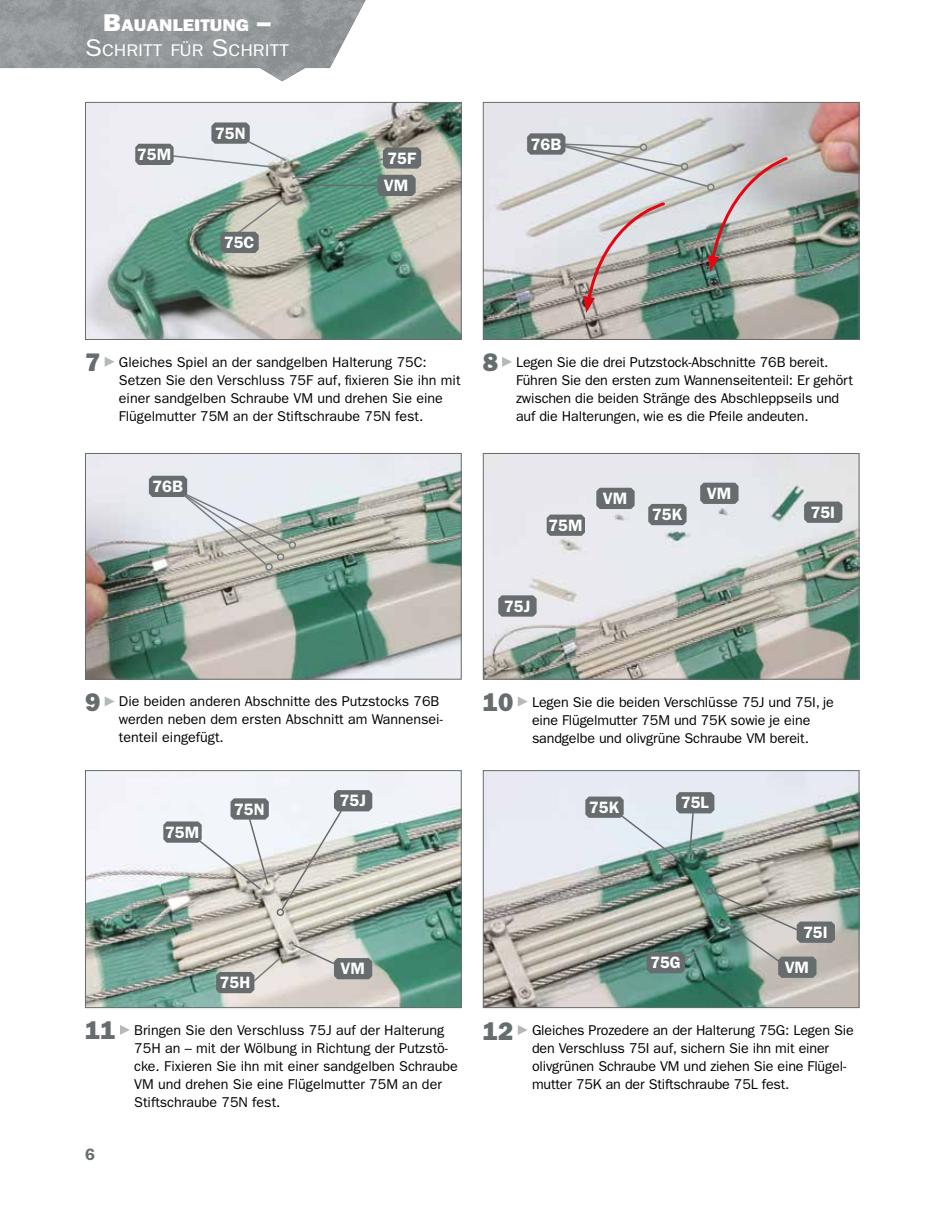
<style>
.page{position:relative;width:936px;height:1212px;background:#fff}
.page>*{position:absolute;margin:0;border:0;box-sizing:border-box;transform-origin:0 0}
.t1{font:16.95px "ITC Franklin Gothic Std";color:#fff;scale:1.12 1}
.t2{font:16.95px "ITC Franklin Gothic Std Hvy";color:#fff;scale:1.12 1}
.t3{font:600 16.5px/27.5px "ITC Franklin Gothic Std";color:#fff}
.t4{font:600 16.5px "ITC Franklin Gothic Std";color:#676c6e}
.t5{font:14.25px/18px "ITC Franklin Gothic Std";color:#000}
.s1{font-size:24.3px}
.s2{font-family:"ITC Franklin Gothic Std Hvy";font-size:25.5px;color:#676c6e}
</style>
<div class="page">
<img style="left:0;top:0;width:366px;height:81px">
<img style="left:87px;top:104px;width:372px;height:234px">
<div style="left:85px;top:102px;width:376px;height:238px;border:1px solid #676c6e"></div>
<img style="left:485px;top:104px;width:372px;height:234px">
<div style="left:483px;top:102px;width:376px;height:238px;border:1px solid #676c6e"></div>
<svg style="left:105px;top:357px;width:10px;height:10px"></svg>
<svg style="left:502px;top:357px;width:10px;height:10px"></svg>
<img style="left:87px;top:455px;width:372px;height:222px">
<div style="left:85px;top:453px;width:376px;height:226px;border:1px solid #676c6e"></div>
<img style="left:485px;top:455px;width:372px;height:222px">
<div style="left:483px;top:453px;width:376px;height:226px;border:1px solid #676c6e"></div>
<svg style="left:105px;top:696px;width:10px;height:10px"></svg>
<svg style="left:517px;top:697px;width:10px;height:9px"></svg>
<img style="left:87px;top:772px;width:372px;height:234px">
<div style="left:85px;top:770px;width:376px;height:238px;border:1px solid #676c6e"></div>
<img style="left:485px;top:772px;width:372px;height:234px">
<div style="left:483px;top:770px;width:376px;height:238px;border:1px solid #676c6e"></div>
<svg style="left:120px;top:1025px;width:10px;height:10px"></svg>
<svg style="left:517px;top:1025px;width:10px;height:10px"></svg>
<svg style="left:135px;top:122px;width:286px;height:131px;background:#9bafa7"></svg>
<svg style="left:149px;top:476px;width:149px;height:96px;background:#c9cbca"></svg>
<svg style="left:498px;top:595px;width:38px;height:22px"></svg>
<svg style="left:804px;top:501px;width:38px;height:22px"></svg>
<svg style="left:546px;top:514px;width:39px;height:22px"></svg>
<svg style="left:648px;top:504px;width:38px;height:21px"></svg>
<svg style="left:596px;top:488px;width:38px;height:21px"></svg>
<svg style="left:700px;top:483px;width:38px;height:21px"></svg>
<svg style="left:280px;top:790px;width:92px;height:122px"></svg>
<div style="left:276px;top:908px;width:8px;height:8px;border:2px solid #676c6e;border-radius:50%"></div>
<div style="left:705px;top:887px;width:8px;height:8px;border:2px solid #676c6e;border-radius:50%"></div>
<svg style="left:216px;top:953px;width:69px;height:40px;background:#b0afaa"></svg>
<svg style="left:291px;top:943px;width:81px;height:36px;background:#b9b9b6"></svg>
<svg style="left:646px;top:890px;width:188px;height:88px;background:#8d9b92"></svg>
<svg style="left:163px;top:798px;width:107px;height:93px"></svg>
<svg style="left:585px;top:792px;width:129px;height:71px;background:#b7c4c7"></svg>
<svg style="left:527px;top:133px;width:262px;height:180px;background:#babbb8"></svg>
<p class="t2" style="left:103px;top:15px;width:151px"><span class="s1">B</span>AUANLEITUNG <span class="s1">–</span></p>
<p class="t1" style="left:85px;top:41px;width:183px"><span class="s1">S</span>CHRITT FÜR <span class="s1">S</span>CHRITT</p>
<p class="t3" style="left:137px;top:141px;width:36px">75M</p>
<p class="t3" style="left:215px;top:119px;width:32px">75N</p>
<p class="t3" style="left:224px;top:229px;width:32px">75C</p>
<p class="t3" style="left:384px;top:144px;width:34px">75F<br>VM</p>
<p class="t3" style="left:530px;top:130px;width:32px">76B</p>
<p class="t5" style="left:119px;top:353px;width:343px;text-indent:-34px"><span class="s2">7</span> Gleiches Spiel an der sandgelben Halterung 75C:<br>Setzen Sie den Verschluss 75F auf, fixieren Sie ihn mit einer sandgelben Schraube VM und drehen Sie eine Flügelmutter 75M an der Stiftschraube 75N fest.</p>
<p class="t5" style="left:516px;top:353px;width:338px;text-indent:-33px"><span class="s2">8</span> Legen Sie die drei Putzstock-Abschnitte 76B bereit.<br>Führen Sie den ersten zum Wannenseitenteil: Er gehört zwischen die beiden Stränge des Abschleppseils und auf die Halterungen, wie es die Pfeile andeuten.</p>
<p class="t3" style="left:152px;top:473px;width:32px">76B</p>
<p class="t3" style="left:548px;top:511px;width:36px">75M</p>
<p class="t3" style="left:603px;top:485px;width:26px">VM</p>
<p class="t3" style="left:706px;top:480px;width:26px">VM</p>
<p class="t3" style="left:651px;top:501px;width:32px">75K</p>
<p class="t3" style="left:504px;top:592px;width:28px">75J</p>
<p class="t3" style="left:810px;top:498px;width:26px">75I</p>
<p class="t5" style="left:119px;top:693px;width:325px;text-indent:-34px"><span class="s2">9</span> Die beiden anderen Abschnitte des Putzstocks 76B werden neben dem ersten Abschnitt am Wannensei&shy;tenteil eingefügt.</p>
<p class="t5" style="left:532px;top:693px;width:303px;text-indent:-49px"><span class="s2">10</span> Legen Sie die beiden Verschlüsse 75J und 75I, je eine Flügelmutter 75M und 75K sowie je eine sandgelbe und olivgrüne Schraube VM bereit.</p>
<p class="t3" style="left:165px;top:818px;width:36px">75M</p>
<p class="t3" style="left:234px;top:795px;width:32px">75N</p>
<p class="t3" style="left:219px;top:969px;width:32px">75H</p>
<p class="t3" style="left:339px;top:787px;width:28px">75J</p>
<p class="t3" style="left:589px;top:793px;width:32px">75K</p>
<p class="t3" style="left:680px;top:789px;width:30px">75L</p>
<p class="t3" style="left:803px;top:918px;width:26px">75I</p>
<p class="t3" style="left:650px;top:949px;width:32px">75G</p>
<p class="t3" style="left:340px;top:955px;width:26px">VM</p>
<p class="t3" style="left:784px;top:953px;width:26px">VM</p>
<p class="t5" style="left:134px;top:1021px;width:325px;text-indent:-49px"><span class="s2">11</span> Bringen Sie den Verschluss 75J auf der Halterung 75H an – mit der Wölbung in Richtung der Putzstö&shy;cke. Fixieren Sie ihn mit einer sandgelben Schraube VM und drehen Sie eine Flügelmutter 75M an der Stiftschraube 75N fest.</p>
<p class="t5" style="left:532px;top:1021px;width:323px;text-indent:-49px"><span class="s2">12</span> Gleiches Prozedere an der Halterung 75G: Legen Sie den Verschluss 75I auf, sichern Sie ihn mit einer olivgrünen Schraube VM und ziehen Sie eine Flügel&shy;mutter 75K an der Stiftschraube 75L fest.</p>
<p class="t4" style="left:85px;top:1144px;width:11px">6</p>
</div>
